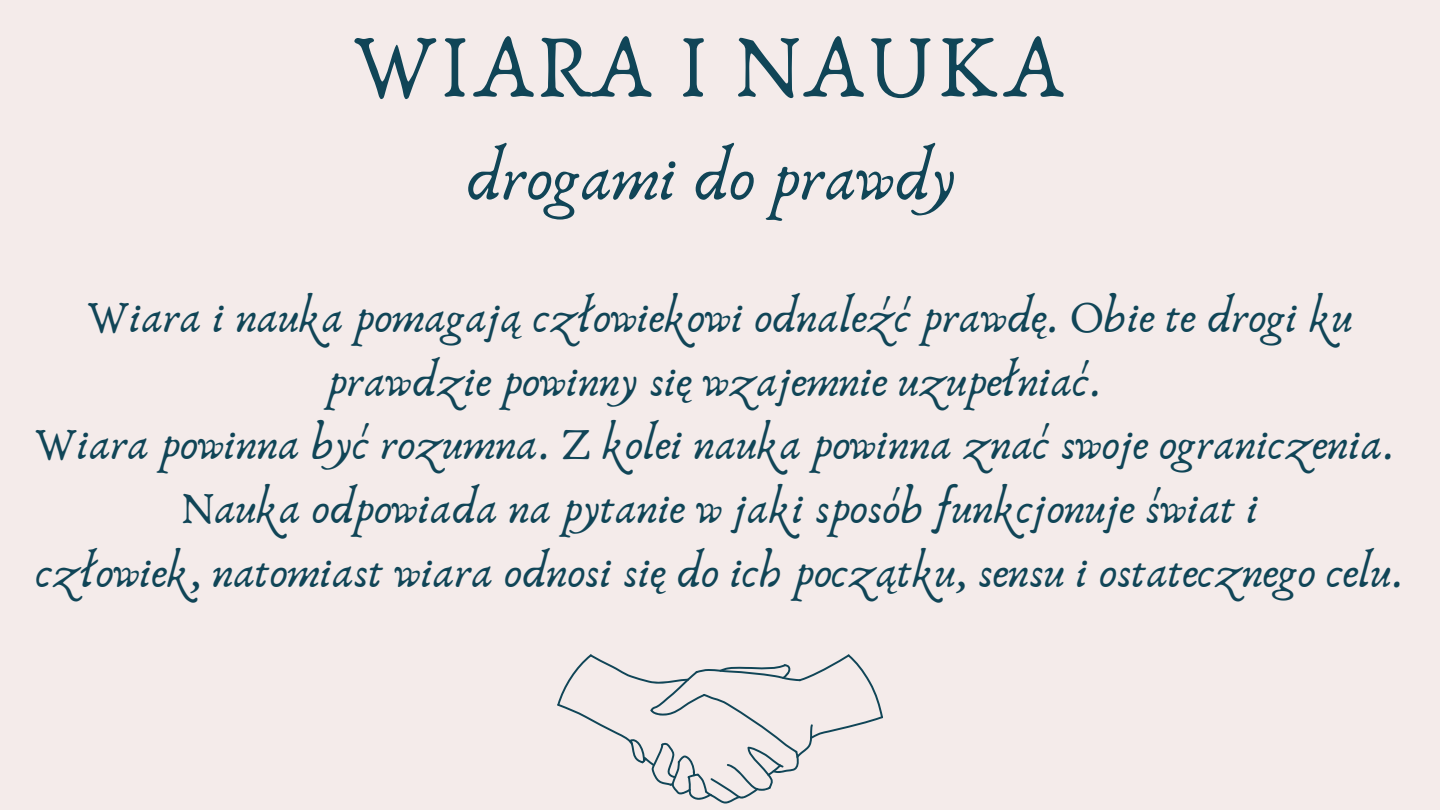
<style>
.page{position:relative;width:1440px;height:810px;background:#f4ebea}
.page>*{position:absolute;margin:0;border:0;box-sizing:border-box;transform-origin:0 0}
.t1{font:92.2px "Anaktoria";color:#104557}
.t2{font:67px "Anaktoria";color:#104557}
.t3{font:46px/63.8px "Anaktoria";color:#104557;text-align:center}
</style>
<div class="page">
<svg style="left:557px;top:654px;width:326px;height:150px"></svg>
<p class="t1" style="left:352px;top:11px;width:716px">WIARA I NAUKA</p>
<p class="t2" style="left:467px;top:137px;width:492px">drogami do prawdy</p>
<p class="t3" style="left:87px;top:286px;width:1268px">Wiara i nauka pomagają człowiekowi odnaleźć prawdę. Obie te drogi ku prawdzie powinny się wzajemnie uzupełniać.</p>
<p class="t3" style="left:34px;top:414px;width:1361px">Wiara powinna być rozumna. Z kolei nauka powinna znać swoje ograniczenia.</p>
<p class="t3" style="left:180px;top:478px;width:1081px">Nauka odpowiada na pytanie w jaki sposób funkcjonuje świat i</p>
<p class="t3" style="left:37px;top:541px;width:1368px">człowiek, natomiast wiara odnosi się do ich początku, sensu i ostatecznego celu.</p>
</div>
